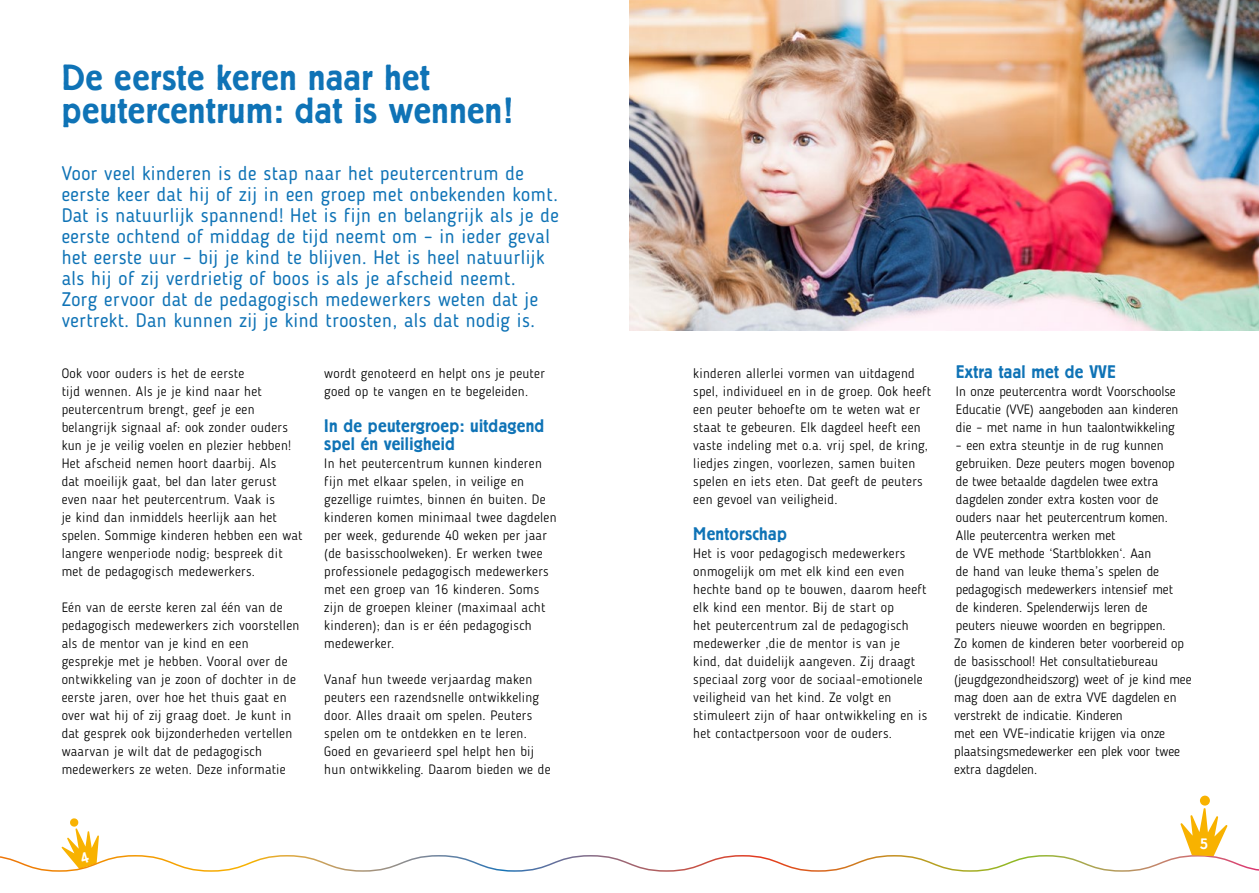
<style>
.page{position:relative;width:1259px;height:893px;background:#fff}
.page>*{position:absolute;margin:0;border:0;box-sizing:border-box;transform-origin:0 0}
.t1{font:500 36px/33px "Berliner Grotesk";letter-spacing:.015em;color:#0f73b6}
.t2{font:19.5px/21px "Blogger Sans";letter-spacing:.025em;color:#0f73b6}
.t3{font:500 18px/18px "Berliner Grotesk";letter-spacing:.015em;color:#0f73b6}
.t4{font:500 15px "Berliner Grotesk";color:#fff}
.t5{font:300 13.5px/18px "Blogger Sans";letter-spacing:.025em;color:#000}
.t6{font:300 13.5px/18px "Blogger Sans";color:#000}
</style>
<div class="page">
<svg style="left:1199px;top:795px;width:11px;height:11px"></svg>
<img style="left:629px;top:0;width:630px;height:331px">
<svg style="left:0;top:808px;width:1259px;height:64px"></svg>
<h1 class="t1" style="left:62px;top:62px;width:452px">De eerste keren naar het peutercentrum: dat is wennen!</h1>
<p class="t2" style="left:62px;top:163px;width:499px">Voor veel kinderen is de stap naar het peutercentrum de eerste keer dat hij of zij in een groep met onbekenden komt.<br>Dat is natuurlijk spannend! Het is fijn en belangrijk als je de eerste ochtend of middag de tijd neemt om – in ieder geval het eerste uur – bij je kind te blijven. Het is heel natuurlijk als hij of zij verdrietig of boos is als je afscheid neemt.<br>Zorg ervoor dat de pedagogisch medewerkers weten dat je vertrekt. Dan kunnen zij je kind troosten, als dat nodig is.</p>
<p class="t5" style="left:62px;top:364px;width:242px">Ook voor ouders is het de eerste<br>tijd wennen. Als je je kind naar het peutercentrum brengt, geef je een belangrijk signaal af: ook zonder ouders kun je je veilig voelen en plezier hebben!<br>Het afscheid nemen hoort daarbij. Als<br>dat moeilijk gaat, bel dan later gerust even naar het peutercentrum. Vaak is<br>je kind dan inmiddels heerlijk aan het spelen. Sommige kinderen hebben een wat langere wenperiode nodig; bespreek dit met de pedagogisch medewerkers.</p>
<p class="t5" style="left:62px;top:598px;width:239px">Eén van de eerste keren zal één van de pedagogisch medewerkers zich voorstellen als de mentor van je kind en een gesprekje met je hebben. Vooral over de ontwikkeling van je zoon of dochter in de eerste jaren, over hoe het thuis gaat en over wat hij of zij graag doet. Je kunt in dat gesprek ook bijzonderheden vertellen waarvan je wilt dat de pedagogisch medewerkers ze weten. Deze informatie</p>
<p class="t5" style="left:324px;top:364px;width:222px">wordt genoteerd en helpt ons je peuter goed op te vangen en te begeleiden.</p>
<h3 class="t3" style="left:324px;top:417px;width:221px">In de peutergroep: uitdagend spel én veiligheid</h3>
<p class="t5" style="left:324px;top:454px;width:234px">In het peutercentrum kunnen kinderen fijn met elkaar spelen, in veilige en gezellige ruimtes, binnen én buiten. De kinderen komen minimaal twee dagdelen per week, gedurende 40 weken per jaar (de basisschoolweken). Er werken twee professionele pedagogisch medewerkers met een groep van 16 kinderen. Soms zijn de groepen kleiner (maximaal acht kinderen); dan is er één pedagogisch medewerker.</p>
<p class="t5" style="left:324px;top:670px;width:228px">Vanaf hun tweede verjaardag maken peuters een razendsnelle ontwikkeling door. Alles draait om spelen. Peuters spelen om te ontdekken en te leren.<br>Goed en gevarieerd spel helpt hen bij hun ontwikkeling. Daarom bieden we de</p>
<p class="t5" style="left:693px;top:364px;width:239px">kinderen allerlei vormen van uitdagend spel, individueel en in de groep. Ook heeft een peuter behoefte om te weten wat er staat te gebeuren. Elk dagdeel heeft een vaste indeling met o.a. vrij spel, de kring, liedjes zingen, voorlezen, samen buiten spelen en iets eten. Dat geeft de peuters een gevoel van veiligheid.</p>
<h3 class="t3" style="left:693px;top:525px;width:95px">Mentorschap</h3>
<p class="t5" style="left:693px;top:544px;width:235px">Het is voor pedagogisch medewerkers onmogelijk om met elk kind een even hechte band op te bouwen, daarom heeft elk kind een mentor. Bij de start op<br>het peutercentrum zal de pedagogisch medewerker ,die de mentor is van je kind, dat duidelijk aangeven. Zij draagt speciaal zorg voor de sociaal-emotionele veiligheid van het kind. Ze volgt en stimuleert zijn of haar ontwikkeling en is het contactpersoon voor de ouders.</p>
<h3 class="t3" style="left:956px;top:363px;width:161px">Extra taal met de VVE</h3>
<p class="t6" style="left:956px;top:382px;width:224px">In onze peutercentra wordt Voorschoolse<br>Educatie (VVE) aangeboden aan kinderen die – met name in hun taalontwikkeling</p>
<p class="t6" style="left:954px;top:436px;width:239px">– een extra steuntje in de rug kunnen gebruiken. Deze peuters mogen bovenop<br>de twee betaalde dagdelen twee extra dagdelen zonder extra kosten voor de ouders naar het peutercentrum komen.<br>Alle peutercentra werken met<br>de VVE methode ‘Startblokken‘. Aan<br>de hand van leuke thema’s spelen de pedagogisch medewerkers intensief met<br>de kinderen. Spelenderwijs leren de<br>peuters nieuwe woorden en begrippen.<br>Zo komen de kinderen beter voorbereid op de basisschool! Het consultatiebureau (jeugdgezondheidszorg) weet of je kind mee mag doen aan de extra VVE dagdelen en verstrekt de indicatie. Kinderen<br>met een VVE-indicatie krijgen via onze plaatsingsmedewerker een plek voor twee extra dagdelen.</p>
<p class="t4" style="left:1200px;top:836px;width:9px">5</p>
</div>
